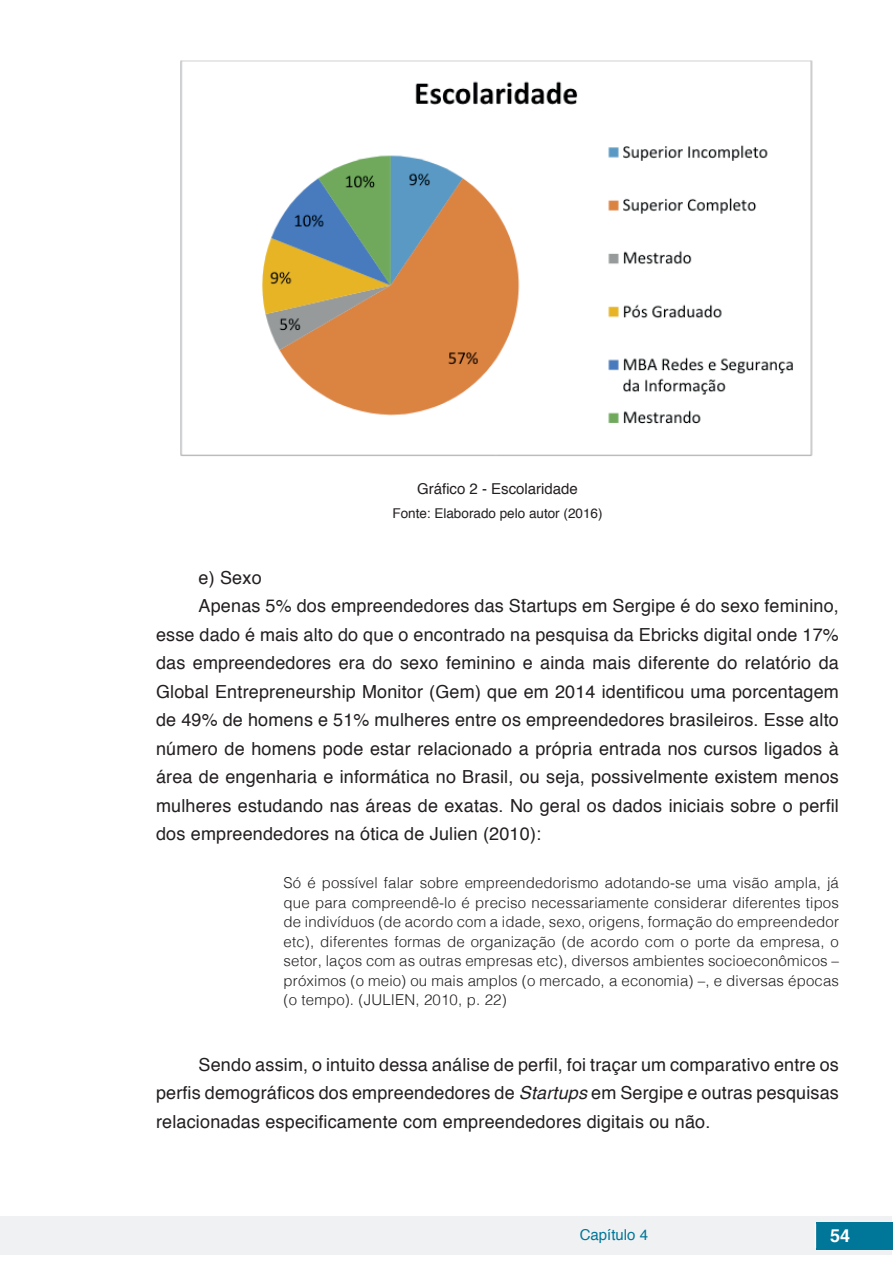
<style>
.page{position:relative;width:893px;height:1263px;background:#fff}
.page>*{position:absolute;margin:0;border:0;box-sizing:border-box;transform-origin:0 0}
.t1{font:18px/28.5px "Helvetica";letter-spacing:.01em;color:#231f20;text-align:justify}
.t2{font:700 18px "Helvetica";color:#fff}
.t3{font:300 15px/19.5px "Helvetica";letter-spacing:.01em;color:#231f20;text-align:justify}
.t4{font:15px "Helvetica";color:#231f20}
.t5{font:15px "Helvetica";color:#007699}
.t6{font:13.5px "Helvetica";color:#231f20}
.s1{font-style:italic}
</style>
<div class="page">
<div style="left:1px;top:1216px;width:891px;height:38px;background:#f0f1f2"></div>
<div style="left:816px;top:1222px;width:77px;height:27px;background:#007699"></div>
<svg style="left:815px;top:1224px;width:1px;height:24px"></svg>
<img style="left:180px;top:60px;width:633px;height:396px">
<p class="t4" style="left:417px;top:477px;width:162px">Gráfico 2 - Escolaridade</p>
<p class="t6" style="left:392px;top:503px;width:212px">Fonte: Elaborado pelo autor (2016)</p>
<p class="t1" style="left:199px;top:564px;width:65px">e) Sexo</p>
<p class="t1" style="left:199px;top:592px;width:642px">Apenas 5% dos empreendedores das Startups em Sergipe é do sexo feminino,</p>
<p class="t1" style="left:156px;top:621px;width:684px">esse dado é mais alto do que o encontrado na pesquisa da Ebricks digital onde 17%</p>
<p class="t1" style="left:156px;top:649px;width:684px">das empreendedores era do sexo feminino e ainda mais diferente do relatório da</p>
<p class="t1" style="left:156px;top:678px;width:684px">Global Entrepreneurship Monitor (Gem) que em 2014 identificou uma porcentagem</p>
<p class="t1" style="left:156px;top:706px;width:684px">de 49% de homens e 51% mulheres entre os empreendedores brasileiros. Esse alto</p>
<p class="t1" style="left:156px;top:735px;width:684px">número de homens pode estar relacionado a própria entrada nos cursos ligados à</p>
<p class="t1" style="left:156px;top:763px;width:684px">área de engenharia e informática no Brasil, ou seja, possivelmente existem menos</p>
<p class="t1" style="left:156px;top:792px;width:684px">mulheres estudando nas áreas de exatas. No geral os dados iniciais sobre o perfil</p>
<p class="t1" style="left:156px;top:820px;width:387px">dos empreendedores na ótica de Julien (2010):</p>
<p class="t3" style="left:284px;top:872px;width:557px">Só é possível falar sobre empreendedorismo adotando-se uma visão ampla, já que para compreendê-lo é preciso necessariamente considerar diferentes tipos de indivíduos (de acordo com a idade, sexo, origens, formação do empreendedor etc), diferentes formas de organização (de acordo com o porte da empresa, o setor, laços com as outras empresas etc), diversos ambientes socioeconômicos – próximos (o meio) ou mais amplos (o mercado, a economia) –, e diversas épocas (o tempo). (JULIEN, 2010, p. 22)</p>
<p class="t1" style="left:156px;top:1051px;width:684px;text-indent:43px">Sendo assim, o intuito dessa análise de perfil, foi traçar um comparativo entre os perfis demográficos dos empreendedores de <span class="s1">Startups</span> em Sergipe e outras pesquisas relacionadas especificamente com empreendedores digitais ou não.</p>
<p class="t5" style="left:580px;top:1223px;width:70px">Capítulo 4</p>
<p class="t2" style="left:830px;top:1221px;width:22px">54</p>
</div>
